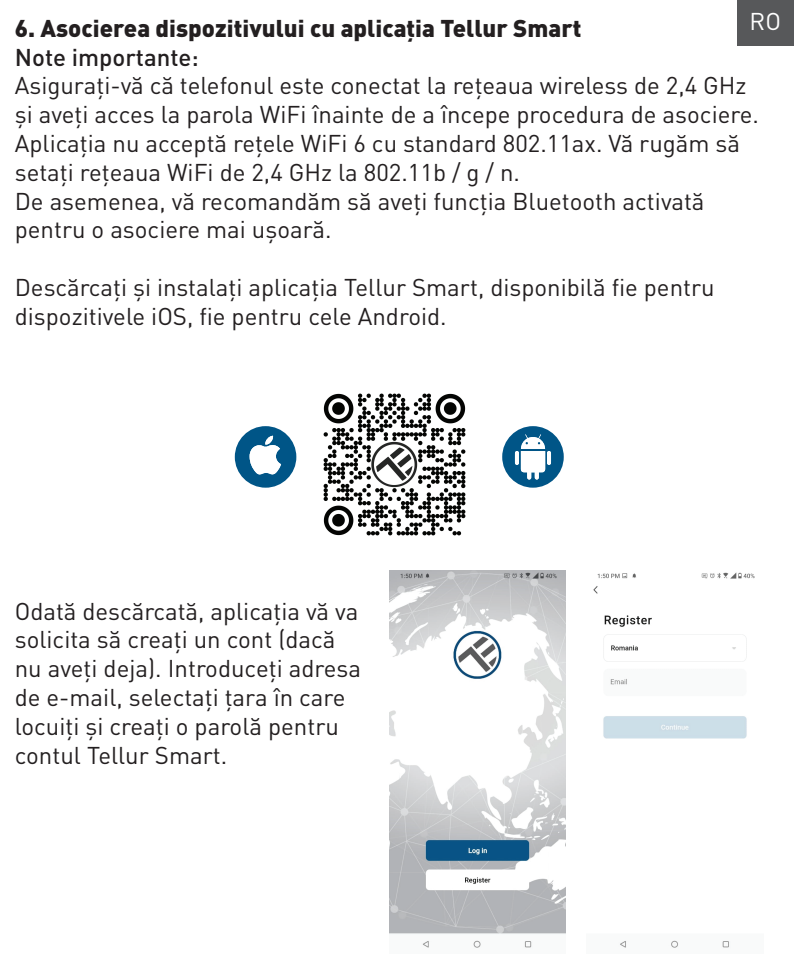
<style>
.page{position:relative;width:794px;height:964px;background:#fff}
.page>*{position:absolute;margin:0;border:0;box-sizing:border-box;transform-origin:0 0}
.t1{font:24px/28.8px "DIN Pro";color:#231f20}
.t2{font:900 24px "DIN Pro";color:#231f20}
.t3{font:500 24px "DIN Pro";color:#231f20}
.t4{font:24px "DIN Pro";color:#fff}
</style>
<div class="page">
<div style="left:737px;top:1px;width:57px;height:45px;background:#57585a"></div>
<img style="left:323px;top:393px;width:143px;height:143px">
<svg style="left:502px;top:426px;width:62px;height:62px"></svg>
<svg style="left:235px;top:426px;width:61px;height:62px"></svg>
<img style="left:593px;top:572px;width:162px;height:376px">
<img style="left:389px;top:571px;width:176px;height:377px">
<p class="t2" style="left:15px;top:12px;width:568px">6. Asocierea dispozitivului cu aplicația Tellur Smart</p>
<p class="t4" style="left:749px;top:5px;width:33px">RO</p>
<p class="t3" style="left:15px;top:41px;width:185px">Note importante:</p>
<p class="t1" style="left:15px;top:70px;width:745px">Asigurați-vă că telefonul este conectat la rețeaua wireless de 2,4 GHz și aveți acces la parola WiFi înainte de a începe procedura de asociere.<br>Aplicația nu acceptă rețele WiFi 6 cu standard 802.11ax. Vă rugăm să setați rețeaua WiFi de 2,4 GHz la 802.11b / g / n.<br>De asemenea, vă recomandăm să aveți funcția Bluetooth activată pentru o asociere mai ușoară.</p>
<p class="t1" style="left:15px;top:272px;width:701px">Descărcați și instalați aplicația Tellur Smart, disponibilă fie pentru dispozitivele iOS, fie pentru cele Android.</p>
<p class="t1" style="left:15px;top:595px;width:348px">Odată descărcată, aplicația vă va solicita să creați un cont (dacă nu aveți deja). Introduceți adresa de e-mail, selectați țara în care locuiți și creați o parolă pentru contul Tellur Smart.</p>
</div>
